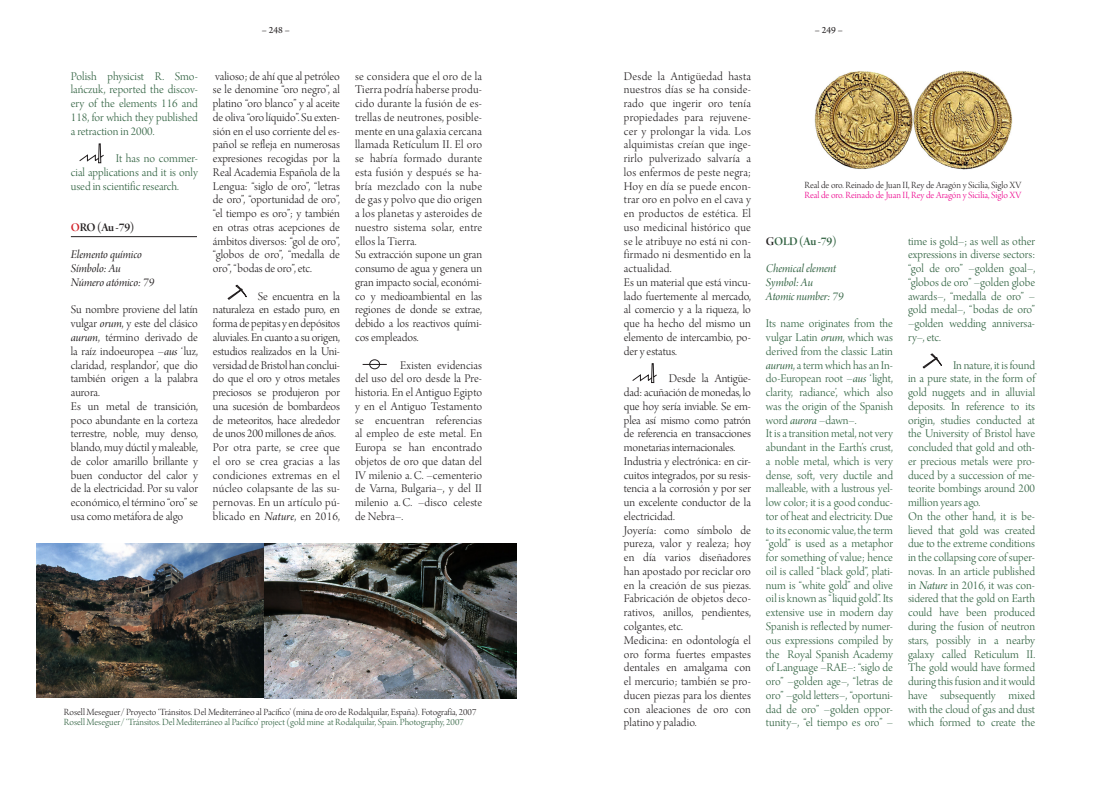
<style>
.page{position:relative;width:1106px;height:805px;background:#fff}
.page>*{position:absolute;margin:0;border:0;box-sizing:border-box;transform-origin:0 0}
.TEXTOS{font:12.5px/13.8px "Arno Pro Light Display";color:#231f20;text-align:justify}
.TEXTOS-2{font:12.5px/13.8px "Arno Pro Light Display";color:#316241;text-align:justify}
.TEXTOS-3{font:12.5px "Arno Pro Italic Display";letter-spacing:-.005em;color:#231f20}
.TEXTOS-4{font:12.5px "Arno Pro Italic Display";letter-spacing:-.005em;color:#316241}
.TÍTULO_ELEMENTO_INGL{font:12.5px "Arno Pro Smbd Display";letter-spacing:-.02em;color:#316241}
.TÍTULO_ELEMENTO_ESPA{font:12.5px "Arno Pro Smbd Display";letter-spacing:-.02em;color:#231f20}
.t1{font:10px "Arno Pro Light Display";color:#231f20}
.t2{font:10px "Arno Pro Light Display";color:#316241}
.t3{font:10px "Arno Pro Light Display";color:#ed028c}
.t4{font:10px "Arno Pro";color:#231f20}
.s1{color:#d1232a}
.s2{font-family:"Arno Pro Italic Display"}
.s3{color:#231f20}
</style>
<div class="page">
<img style="left:37px;top:543px;width:480px;height:155px">
<img style="left:815px;top:71px;width:197px;height:98px">
<svg style="left:632px;top:363px;width:25px;height:20px"></svg>
<svg style="left:79px;top:143px;width:25px;height:20px"></svg>
<hr style="left:71px;top:236px;width:126px;height:1px;background:#231f20">
<svg style="left:362px;top:359px;width:25px;height:10px"></svg>
<svg style="left:922px;top:353px;width:20px;height:15px"></svg>
<svg style="left:228px;top:285px;width:19px;height:15px"></svg>
<p class="t4" style="left:262px;top:25px;width:30px">– 248 –</p>
<p class="t4" style="left:815px;top:25px;width:30px">– 249 –</p>
<p class="TEXTOS-2" style="left:71px;top:70px;width:129px">Polish physicist R. Smo&shy;lańczuk, reported the discov&shy;ery of the elements 116 and 118, for which they published a retraction in 2000.</p>
<p class="TEXTOS-2" style="left:71px;top:152px;width:129px;text-indent:45px">It has no commer&shy;cial applications and it is only used in scientific research.</p>
<p class="TÍTULO_ELEMENTO_ESPA" style="left:71px;top:220px;width:65px"><span class="s1">O</span>RO (Au -79)</p>
<p class="TEXTOS-3" style="left:71px;top:248px;width:73px">Elemento químico</p>
<p class="TEXTOS-3" style="left:71px;top:261px;width:51px">Símbolo: Au</p>
<p class="TEXTOS-3" style="left:71px;top:275px;width:85px">Número atómico: 79</p>
<p class="TEXTOS" style="left:71px;top:303px;width:129px">Su nombre proviene del latín vulgar <span class="s2">orum</span>, y este del clásico <span class="s2">aurum</span>, término derivado de la raíz indoeuropea –<span class="s2">aus</span> ‘luz, claridad, resplandor’, que dio también origen a la palabra aurora.</p>
<p class="TEXTOS" style="left:71px;top:400px;width:129px">Es un metal de transición, poco abundante en la corteza terrestre, noble, muy denso, blando, muy dúctil y maleable, de color amarillo brillante y buen conductor del calor y de la electricidad. Por su valor económico, el término “oro” se usa como metáfora de algo</p>
<p class="TEXTOS" style="left:213px;top:70px;width:129px">valioso; de ahí que al petróleo se le denomine “oro negro”, al platino “oro blanco” y al aceite de oliva “oro líquido”. Su exten&shy;sión en el uso corriente del es&shy;pañol se refleja en numerosas expresiones recogidas por la Real Academia Española de la Lengua: “siglo de oro”, “letras de oro”, “oportunidad de oro”, “el tiempo es oro”; y también en otras otras acepciones de ámbitos diversos: “gol de oro”, “globos de oro”, “medalla de oro”, “bodas de oro”, etc.</p>
<p class="TEXTOS" style="left:213px;top:290px;width:129px;text-indent:45px">Se encuentra en la naturaleza en estado puro, en forma de pepitas y en depósitos aluviales. En cuanto a su origen, estudios realizados en la Uni&shy;versidad de Bristol han conclui&shy;do que el oro y otros metales preciosos se produjeron por una sucesión de bombardeos de meteoritos, hace alrededor de unos 200 millones de años.</p>
<p class="TEXTOS" style="left:213px;top:441px;width:129px">Por otra parte, se cree que el oro se crea gracias a las condiciones extremas en el núcleo colapsante de las su&shy;pernovas. En un artículo pú&shy;blicado en <span class="s2">Nature</span>, en 2016,</p>
<p class="TEXTOS" style="left:355px;top:70px;width:129px">se considera que el oro de la Tierra podría haberse produ&shy;cido durante la fusión de es&shy;trellas de neutrones, posible&shy;mente en una galaxia cercana llamada Retículum II. El oro se habría formado durante esta fusión y después se ha&shy;bría mezclado con la nube de gas y polvo que dio origen a los planetas y asteroides de nuestro sistema solar, entre ellos la Tierra.</p>
<p class="TEXTOS" style="left:355px;top:248px;width:129px">Su extracción supone un gran consumo de agua y genera un gran impacto social, económi&shy;co y medioambiental en las regiones de donde se extrae, debido a los reactivos quími&shy;cos empleados.</p>
<p class="TEXTOS" style="left:355px;top:358px;width:129px;text-indent:45px">Existen evidencias del uso del oro desde la Pre&shy;historia. En el Antiguo Egipto y en el Antiguo Testamento se encuentran referencias al empleo de este metal. En Europa se han encontrado objetos de oro que datan del IV milenio a.C. –cementerio de Varna, Bulgaria–, y del II milenio a.C. –disco celeste de Nebra–.</p>
<p class="t1" style="left:64px;top:706px;width:414px">Rosell Meseguer/ Proyecto ‘Tránsitos. Del Mediterráneo al Pacífico’ (mina de oro de Rodalquilar, España). Fotografía, 2007</p>
<p class="t2" style="left:64px;top:716px;width:401px">Rosell Meseguer/ ‘Tránsitos. Del Mediterráneo al Pacífico’ project (gold mine at Rodalquilar, Spain. Photography, 2007</p>
<p class="TEXTOS" style="left:624px;top:70px;width:129px">Desde la Antigüedad hasta nuestros días se ha conside&shy;rado que ingerir oro tenía propiedades para rejuvene&shy;cer y prolongar la vida. Los alquimistas creían que inge&shy;rirlo pulverizado salvaría a los enfermos de peste negra; Hoy en día se puede encon&shy;trar oro en polvo en el cava y en productos de estética. El uso medicinal histórico que se le atribuye no está ni con&shy;firmado ni desmentido en la actualidad.</p>
<p class="TEXTOS" style="left:624px;top:276px;width:129px">Es un material que está vincu&shy;lado fuertemente al mercado, al comercio y a la riqueza, lo que ha hecho del mismo un elemento de intercambio, po&shy;der y estatus.</p>
<p class="TEXTOS" style="left:624px;top:372px;width:129px;text-indent:45px">Desde la Antigüe&shy;dad: acuñación de monedas, lo que hoy sería inviable. Se em&shy;plea así mismo como patrón de referencia en transacciones monetarias internacionales.</p>
<p class="TEXTOS" style="left:624px;top:455px;width:129px">Industria y electrónica: en cir&shy;cuitos integrados, por su resis&shy;tencia a la corrosión y por ser un excelente conductor de la electricidad.</p>
<p class="TEXTOS" style="left:624px;top:523px;width:129px">Joyería: como símbolo de pureza, valor y realeza; hoy en día varios diseñadores han apostado por reciclar oro en la creación de sus piezas.<br>Fabricación de objetos deco&shy;rativos, anillos, pendientes, colgantes, etc.</p>
<p class="TEXTOS" style="left:624px;top:633px;width:129px">Medicina: en odontología el oro forma fuertes empastes dentales en amalgama con el mercurio; también se pro&shy;ducen piezas para los dientes con aleaciones de oro con platino y paladio.</p>
<p class="t1" style="left:804px;top:179px;width:218px">Real de oro. Reinado de Juan II, Rey de Aragón y Sicilia, Siglo XV</p>
<p class="t3" style="left:804px;top:189px;width:218px">Real de oro. Reinado de Juan II, Rey de Aragón y Sicilia, Siglo XV</p>
<p class="TÍTULO_ELEMENTO_INGL" style="left:766px;top:234px;width:72px"><span class="s3">G</span>OLD (Au -79)</p>
<p class="TEXTOS-4" style="left:766px;top:261px;width:72px">Chemical element</p>
<p class="TEXTOS-4" style="left:766px;top:275px;width:48px">Symbol: Au</p>
<p class="TEXTOS-4" style="left:766px;top:289px;width:79px">Atomic number: 79</p>
<p class="TEXTOS-2" style="left:766px;top:317px;width:129px">Its name originates from the vulgar Latin <span class="s2">orum</span>, which was derived from the classic Latin <span class="s2">aurum</span>, a term which has an In&shy;do-European root –<span class="s2">aus</span> ‘light, clarity, radiance’, which also was the origin of the Spanish word <span class="s2">aurora</span> –dawn–.</p>
<p class="TEXTOS-2" style="left:766px;top:427px;width:129px">It is a transition metal, not very abundant in the Earth’s crust, a noble metal, which is very dense, soft, very ductile and malleable, with a lustrous yel&shy;low color; it is a good conduc&shy;tor of heat and electricity. Due to its economic value, the term “gold” is used as a metaphor for something of value; hence oil is called “black gold”, plati&shy;num is “white gold” and olive oil is known as “liquid gold”. Its extensive use in modern day Spanish is reflected by numer&shy;ous expressions compiled by the Royal Spanish Academy of Language –RAE–: “siglo de oro” –golden age–, “letras de oro” –gold letters–, “oportuni&shy;dad de oro” –golden oppor&shy;tunity–, “el tiempo es oro” –</p>
<p class="TEXTOS-2" style="left:908px;top:235px;width:129px">time is gold–; as well as other expressions in diverse sectors: “gol de oro” –golden goal–,</p>
<p class="TEXTOS-2" style="left:908px;top:276px;width:129px">“globos de oro” –golden globe awards–, “medalla de oro” – gold medal–, “bodas de oro” –golden wedding anniversa&shy;ry–, etc.</p>
<p class="TEXTOS-2" style="left:908px;top:358px;width:129px;text-indent:45px">In nature, it is found in a pure state, in the form of gold nuggets and in alluvial deposits. In reference to its origin, studies conducted at the University of Bristol have concluded that gold and oth&shy;er precious metals were pro&shy;duced by a succession of me&shy;teorite bombings around 200 million years ago.</p>
<p class="TEXTOS-2" style="left:908px;top:510px;width:129px">On the other hand, it is be&shy;lieved that gold was created due to the extreme conditions in the collapsing core of super&shy;novas. In an article published in <span class="s2">Nature</span> in 2016, it was con&shy;sidered that the gold on Earth could have been produced during the fusion of neutron stars, possibly in a nearby galaxy called Reticulum II.<br>The gold would have formed during this fusion and it would have subsequently mixed with the cloud of gas and dust which formed to create the</p>
</div>
